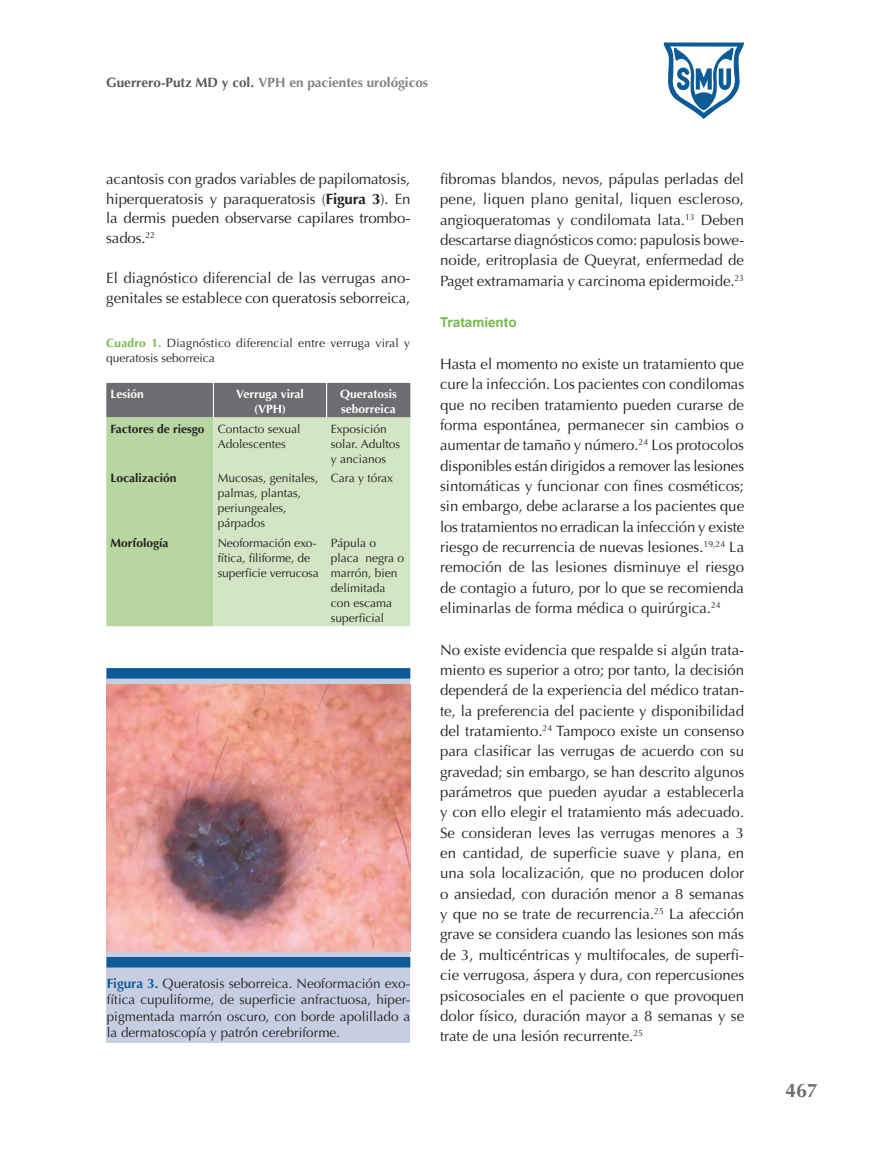
<style>
.page{position:relative;width:893px;height:1149px;background:#fff}
.page>*{position:absolute;margin:0;border:0;box-sizing:border-box;transform-origin:0 0}
.t1{font:700 19.5px "Optima";color:#6c6d70}
.t2{font:15px/20.4px "Optima";color:#231f20;text-align:justify}
.t3{font:13.5px/16.5px "Optima";color:#231f20;text-align:justify}
.t4{font:700 13.5px "Optima";color:#808285}
.t5{font:700 13.5px "Arial";color:#77b850}
.t6{font:12px/15px "Optima";color:#231f20}
.t7{font:700 12px/15px "Optima";color:#fff;text-align:center}
.t8{font:700 12px "Optima";color:#231f20}
.s1{color:#57585a}
.s2{font-weight:700}
.s3{font-weight:700;color:#77b850}
.s4{font-weight:700;color:#0d5b96}
</style>
<div class="page">
<svg style="left:663px;top:42px;width:81px;height:77px"></svg>
<div style="left:107px;top:668px;width:303px;height:374px;background:#c8cee2"></div>
<svg style="left:106px;top:383px;width:304px;height:243px;background:#a0b591"></svg>
<div style="left:213px;top:417px;width:197px;height:209px;background:#d2e5c4"></div>
<hr style="left:213px;top:383px;width:1px;height:34px;background:#fff">
<hr style="left:326px;top:383px;width:1px;height:34px;background:#fff">
<img style="left:106px;top:684px;width:304px;height:266px">
<div style="left:107px;top:668px;width:303px;height:10px;background:#0d5b96"></div>
<div style="left:107px;top:956px;width:303px;height:11px;background:#0d5b96"></div>
<p class="t4" style="left:106px;top:75px;width:323px"><span class="s1">Guerrero-Putz MD y col.</span> VPH en pacientes urológicos</p>
<p class="t2" style="left:106px;top:169px;width:306px;line-height:19.5px">acantosis con grados variables de papilomatosis, hiperqueratosis y paraqueratosis (<span class="s2">Figura 3</span>). En la dermis pueden observarse capilares trombo&shy;sados.<sup>22</sup></p>
<p class="t2" style="left:106px;top:268px;width:306px;line-height:19.5px">El diagnóstico diferencial de las verrugas ano&shy;genitales se establece con queratosis seborreica,</p>
<p class="t6" style="left:106px;top:335px;width:305px"><span class="s3">Cuadro 1.</span> Diagnóstico diferencial entre verruga viral y queratosis seborreica</p>
<p class="t7" style="left:111px;top:386px;width:35px">Lesión</p>
<p class="t7" style="left:236px;top:386px;width:69px">Verruga viral (VPH)</p>
<p class="t7" style="left:340px;top:386px;width:58px;text-align:left">Queratosis seborreica</p>
<p class="t6" style="left:218px;top:421px;width:84px;text-indent:-107px"><span class="s2">Factores de riesgo</span> Contacto sexual<br>Adolescentes</p>
<p class="t6" style="left:331px;top:421px;width:71px">Exposición solar. Adultos y ancianos</p>
<p class="t8" style="left:111px;top:471px;width:68px">Localización</p>
<p class="t6" style="left:218px;top:471px;width:102px">Mucosas, genitales, palmas, plantas, periungeales, párpados</p>
<p class="t6" style="left:331px;top:471px;width:64px">Cara y tórax</p>
<p class="t8" style="left:111px;top:535px;width:59px">Morfología</p>
<p class="t6" style="left:218px;top:535px;width:103px">Neoformación exo&shy;fítica, filiforme, de superficie verrucosa</p>
<p class="t6" style="left:331px;top:535px;width:75px">Pápula o placa negra o marrón, bien delimitada con escama superficial</p>
<p class="t3" style="left:107px;top:974px;width:305px"><span class="s4">Figura 3.</span> Queratosis seborreica. Neoformación exo&shy;fítica cupuliforme, de superficie anfractuosa, hiper&shy;pigmentada marrón oscuro, con borde apolillado a la dermatoscopía y patrón cerebriforme.</p>
<p class="t2" style="left:440px;top:169px;width:306px">fibromas blandos, nevos, pápulas perladas del pene, liquen plano genital, liquen escleroso, angioqueratomas y condilomata lata.<sup>13</sup> Deben descartarse diagnósticos como: papulosis bowe&shy;noide, eritroplasia de Queyrat, enfermedad de Paget extramamaria y carcinoma epidermoide.<sup>23</sup></p>
<p class="t5" style="left:440px;top:313px;width:78px">Tratamiento</p>
<p class="t2" style="left:440px;top:354px;width:306px">Hasta el momento no existe un tratamiento que cure la infección. Los pacientes con condilomas que no reciben tratamiento pueden curarse de forma espontánea, permanecer sin cambios o aumentar de tamaño y número.<sup>24</sup> Los protocolos disponibles están dirigidos a remover las lesiones sintomáticas y funcionar con fines cosméticos; sin embargo, debe aclararse a los pacientes que los tratamientos no erradican la infección y existe riesgo de recurrencia de nuevas lesiones.<sup>19,24</sup> La remoción de las lesiones disminuye el riesgo de contagio a futuro, por lo que se recomienda eliminarlas de forma médica o quirúrgica.<sup>24</sup></p>
<p class="t2" style="left:440px;top:639px;width:306px">No existe evidencia que respalde si algún trata&shy;miento es superior a otro; por tanto, la decisión dependerá de la experiencia del médico tratan&shy;te, la preferencia del paciente y disponibilidad del tratamiento.<sup>24</sup> Tampoco existe un consenso para clasificar las verrugas de acuerdo con su gravedad; sin embargo, se han descrito algunos parámetros que pueden ayudar a establecerla y con ello elegir el tratamiento más adecuado.<br>Se consideran leves las verrugas menores a 3 en cantidad, de superficie suave y plana, en una sola localización, que no producen dolor o ansiedad, con duración menor a 8 semanas y que no se trate de recurrencia.<sup>25</sup> La afección grave se considera cuando las lesiones son más de 3, multicéntricas y multifocales, de superfi&shy;cie verrugosa, áspera y dura, con repercusiones psicosociales en el paciente o que provoquen dolor físico, duración mayor a 8 semanas y se trate de una lesión recurrente.<sup>25</sup></p>
<h1 class="t1" style="left:785px;top:1079px;width:34px">467</h1>
</div>
